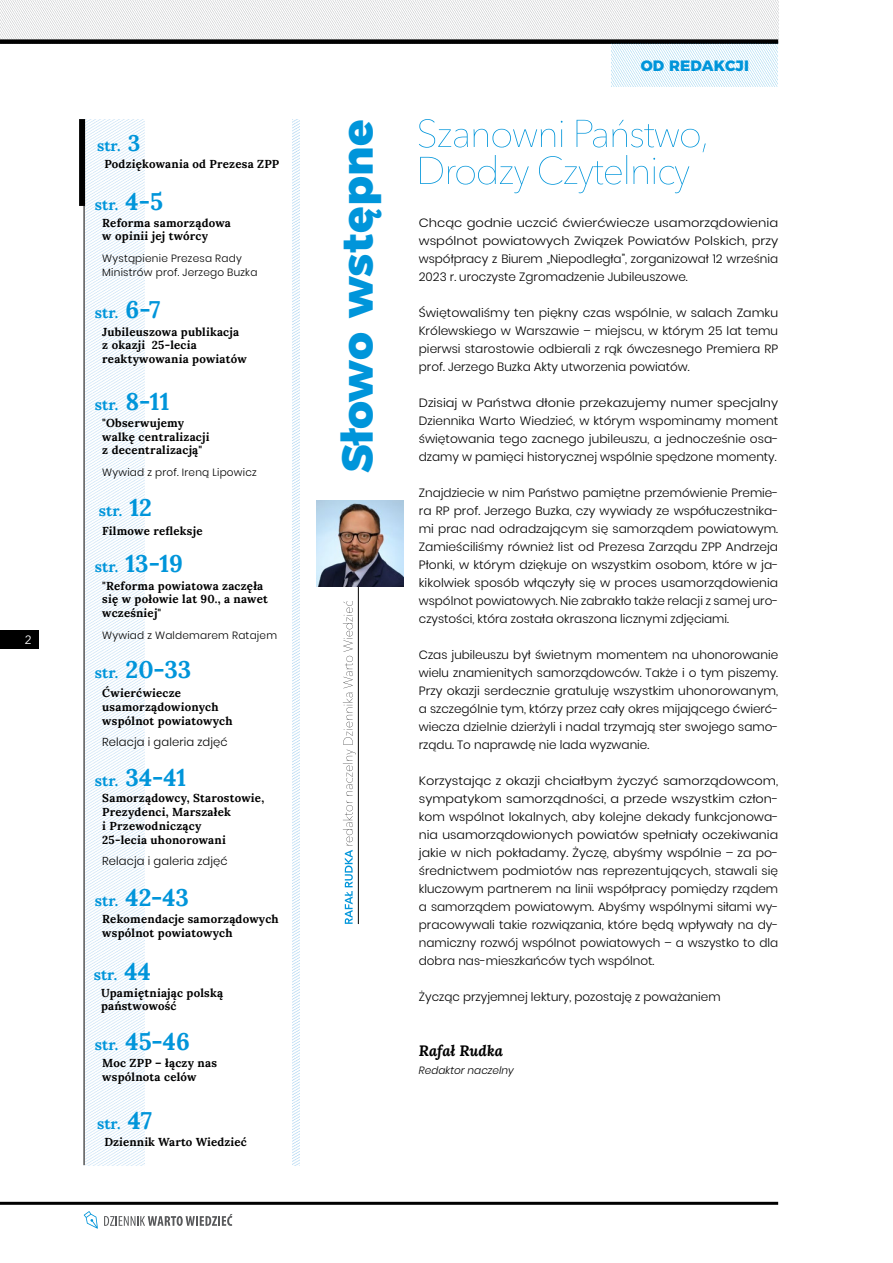
<style>
.page{position:relative;width:893px;height:1263px;background:#fff}
.page>*{position:absolute;margin:0;border:0;box-sizing:border-box;transform-origin:0 0}
.t1{font:800 43.5px "Montserrat";letter-spacing:.01em;color:#0095da}
.t2{font:700 24px "Lora";color:#0095da}
.t3{font:700 15px "Lora";color:#0095da}
.t4{font:italic 700 15px "Lora";color:#000}
.t5{font:800 15px "Montserrat";letter-spacing:.01em;color:#0095da}
.t6{font:300 12px/18px "Poppins";color:#000;text-align:justify}
.t7{font:300 12px/18px "Poppins";color:#000;text-align:justify;scale:1.08 1}
.t8{font:300 12px/18px "Poppins";color:#000;text-align:justify;scale:1.07 1}
.t9{font:300 12px/18px "Poppins";color:#000;text-align:justify;scale:1.09 1}
.t10{font:300 12px/18px "Poppins";color:#000;text-align:justify;scale:1.04 1}
.t11{font:12px "Avenir Next";color:#fff}
.t12{font:700 11.55px/13.8px "Lora";letter-spacing:.02em;color:#000}
.t13{font:300 11.55px "Poppins";letter-spacing:.01em;color:#000}
.t14{font:300 10.5px/13.5px "Poppins";letter-spacing:.02em;color:#000}
.t15{font:italic 300 10.5px "Poppins";color:#000}
.s1{font-size:22.5px}
.s2{font-size:24px}
.s3{font-size:15px}
</style>
<div class="page">
<img style="left:85px;top:119px;width:59px;height:1046px">
<hr style="left:0;top:1202px;width:778px;height:3px;background:#000">
<img style="left:0;top:0;width:778px;height:39px">
<div style="left:79px;top:119px;width:6px;height:87px;background:#000"></div>
<hr style="left:84px;top:124px;width:1px;height:1041px;background:#000">
<div style="left:0;top:39px;width:778px;height:5px;background:#000"></div>
<svg style="left:84px;top:1211px;width:14px;height:18px"></svg>
<svg style="left:104px;top:1214px;width:129px;height:12px"></svg>
<svg style="left:343px;top:601px;width:13px;height:323px"></svg>
<svg style="left:419px;top:119px;width:287px;height:74px"></svg>
<hr style="left:358px;top:578px;width:1px;height:346px;background:#000">
<img style="left:293px;top:119px;width:6px;height:1046px">
<img style="left:317px;top:500px;width:87px;height:87px">
<img style="left:611px;top:44px;width:167px;height:42px">
<div style="left:0;top:630px;width:38px;height:18px;background:#000"></div>
<p class="t11" style="left:25px;top:632px;width:8px">2</p>
<p class="t3" style="left:97px;top:136px;width:45px">str. <span class="s1">3</span></p>
<p class="t12" style="left:104px;top:157px;width:176px">Podziękowania od Prezesa ZPP</p>
<p class="t3" style="left:95px;top:195px;width:69px">str. <span class="s2">4-5</span></p>
<p class="t12" style="left:102px;top:216px;width:130px">Reforma samorządowa w opinii jej twórcy</p>
<p class="t14" style="left:102px;top:252px;width:157px">Wystąpienie Prezesa Rady<br>Ministrów prof. Jerzego Buzka</p>
<p class="t3" style="left:95px;top:303px;width:67px">str. <span class="s2">6-7</span></p>
<p class="t12" style="left:102px;top:325px;width:146px">Jubileuszowa publikacja z okazji 25-lecia reaktywowania powiatów</p>
<p class="t3" style="left:95px;top:395px;width:76px">str. <span class="s2">8-11</span></p>
<p class="t12" style="left:102px;top:416px;width:109px">"Obserwujemy walkę centralizacji z decentralizacją"</p>
<p class="t14" style="left:102px;top:466px;width:156px">Wywiad z prof. Ireną Lipowicz</p>
<p class="t3" style="left:99px;top:501px;width:55px">str. <span class="s2">12</span></p>
<p class="t12" style="left:102px;top:524px;width:102px">Filmowe refleksje</p>
<h2 class="t2" style="left:95px;top:548px;width:89px"><span class="s3">str.</span> 13-19</h2>
<p class="t12" style="left:102px;top:579px;width:167px">"Reforma powiatowa zaczęła się w połowie lat 90., a nawet wcześniej"</p>
<p class="t14" style="left:102px;top:628px;width:176px">Wywiad z Waldemarem Ratajem</p>
<h2 class="t2" style="left:95px;top:654px;width:98px"><span class="s3">str.</span> 20-33</h2>
<p class="t12" style="left:102px;top:686px;width:132px">Ćwierćwiecze usamorządowionych wspólnot powiatowych</p>
<p class="t13" style="left:102px;top:735px;width:127px">Relacja i galeria zdjęć</p>
<h2 class="t2" style="left:95px;top:761px;width:93px"><span class="s3">str.</span> 34-41</h2>
<p class="t12" style="left:102px;top:791px;width:163px">Samorządowcy, Starostowie,<br>Prezydenci, Marszałek<br>i Przewodniczący<br>25-lecia uhonorowani</p>
<p class="t13" style="left:102px;top:854px;width:127px">Relacja i galeria zdjęć</p>
<h2 class="t2" style="left:95px;top:882px;width:95px"><span class="s3">str.</span> 42-43</h2>
<p class="t12" style="left:102px;top:912px;width:178px">Rekomendacje samorządowych wspólnot powiatowych</p>
<p class="t3" style="left:94px;top:964px;width:59px">str. <span class="s2">44</span></p>
<p class="t12" style="left:101px;top:985px;width:124px">Upamiętniając polską państwowość</p>
<h2 class="t2" style="left:95px;top:1026px;width:96px"><span class="s3">str.</span> 45-46</h2>
<p class="t12" style="left:102px;top:1056px;width:116px">Moc ZPP – łączy nas wspólnota celów</p>
<p class="t3" style="left:97px;top:1114px;width:56px">str. <span class="s2">47</span></p>
<p class="t12" style="left:104px;top:1135px;width:144px">Dziennik Warto Wiedzieć</p>
<h1 class="t1" style="left:321px;top:473px;width:355px;rotate:-90deg">Słowo wstępne</h1>
<p class="t5" style="left:641px;top:53px;width:110px">OD REDAKCJI</p>
<p class="t9" style="left:419px;top:214px;width:331px">Chcąc godnie uczcić ćwierćwiecze usamorządowienia wspólnot powiatowych Związek Powiatów Polskich, przy współpracy z Biurem „Niepodległa”, zorganizował 12 września 2023 r. uroczyste Zgromadzenie Jubileuszowe.</p>
<p class="t10" style="left:419px;top:304px;width:347px">Świętowaliśmy ten piękny czas wspólnie, w salach Zamku Królewskiego w Warszawie – miejscu, w którym 25 lat temu pierwsi starostowie odbierali z rąk ówczesnego Premiera RP prof. Jerzego Buzka Akty utworzenia powiatów.</p>
<p class="t8" style="left:419px;top:394px;width:337px">Dzisiaj w Państwa dłonie przekazujemy numer specjalny Dziennika Warto Wiedzieć, w którym wspominamy moment świętowania tego zacnego jubileuszu, a jednocześnie osa&shy;dzamy w pamięci historycznej wspólnie spędzone momenty.</p>
<p class="t6" style="left:419px;top:484px;width:361px">Znajdziecie w nim Państwo pamiętne przemówienie Premie&shy;ra RP prof. Jerzego Buzka, czy wywiady ze współuczestnika&shy;mi prac nad odradzającym się samorządem powiatowym.<br>Zamieściliśmy również list od Prezesa Zarządu ZPP Andrzeja Płonki, w którym dziękuje on wszystkim osobom, które w ja&shy;kikolwiek sposób włączyły się w proces usamorządowienia wspólnot powiatowych. Nie zabrakło także relacji z samej uro&shy;czystości, która została okraszona licznymi zdjęciami.</p>
<p class="t6" style="left:419px;top:646px;width:361px">Czas jubileuszu był świetnym momentem na uhonorowanie wielu znamienitych samorządowców. Także i o tym piszemy.<br>Przy okazji serdecznie gratuluję wszystkim uhonorowanym, a szczególnie tym, którzy przez cały okres mijającego ćwierć&shy;wiecza dzielnie dzierżyli i nadal trzymają ster swojego samo&shy;rządu. To naprawdę nie lada wyzwanie.</p>
<p class="t7" style="left:419px;top:772px;width:334px">Korzystając z okazji chciałbym życzyć samorządowcom, sympatykom samorządności, a przede wszystkim człon&shy;kom wspólnot lokalnych, aby kolejne dekady funkcjonowa&shy;nia usamorządowionych powiatów spełniały oczekiwania jakie w nich pokładamy. Życzę, abyśmy wspólnie – za po&shy;średnictwem podmiotów nas reprezentujących, stawali się kluczowym partnerem na linii współpracy pomiędzy rządem a samorządem powiatowym. Abyśmy wspólnymi siłami wy&shy;pracowywali takie rozwiązania, które będą wpływały na dy&shy;namiczny rozwój wspólnot powiatowych – a wszystko to dla dobra nas-mieszkańców tych wspólnot.</p>
<p class="t6" style="left:419px;top:988px;width:303px">Życząc przyjemnej lektury, pozostaję z poważaniem</p>
<p class="t4" style="left:419px;top:1041px;width:86px">Rafał Rudka</p>
<p class="t15" style="left:419px;top:1064px;width:96px">Redaktor naczelny</p>
</div>
